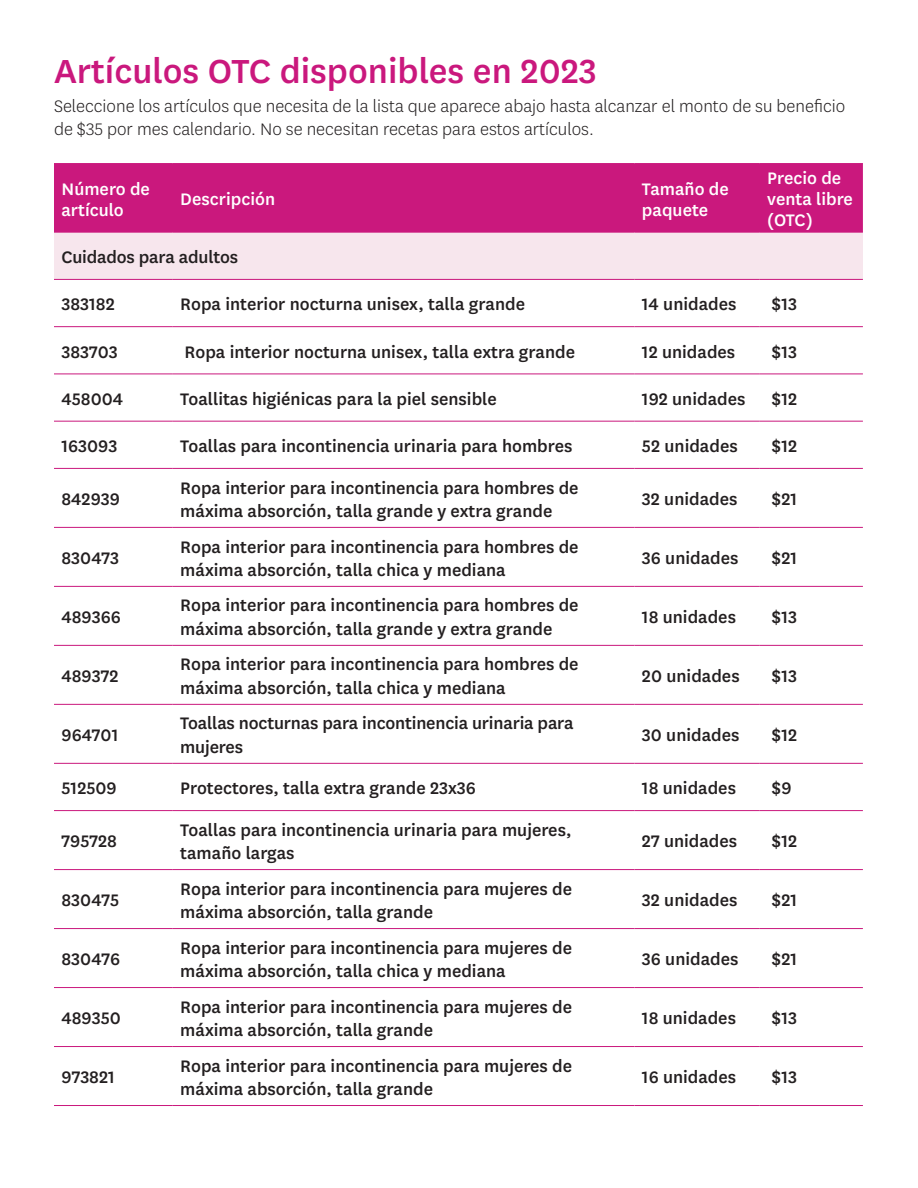
<style>
.page{position:relative;width:918px;height:1188px;background:#fff}
.page>*{position:absolute;margin:0;border:0;box-sizing:border-box;transform-origin:0 0}
.t1{font:500 39px "Centene Sans";color:#ca187d}
.t2{font:500 19.5px/23.4px "Centene Sans";color:#231f20}
.t3{font:300 19.5px/23.4px "Centene Sans";color:#231f20}
.t4{font:500 19.5px/21px "Centene Sans";color:#fff}
</style>
<div class="page">
<div style="left:54px;top:164px;width:809px;height:68px;background:#ca187d"></div>
<div style="left:54px;top:232px;width:809px;height:47px;background:#f7e6ed"></div>
<hr style="left:54px;top:279px;width:119px;height:1px;background:#ca187d">
<hr style="left:173px;top:279px;width:461px;height:1px;background:#ca187d">
<hr style="left:634px;top:279px;width:126px;height:1px;background:#ca187d">
<hr style="left:760px;top:279px;width:103px;height:1px;background:#ca187d">
<hr style="left:54px;top:326px;width:119px;height:1px;background:#ca187d">
<hr style="left:173px;top:326px;width:461px;height:1px;background:#ca187d">
<hr style="left:634px;top:326px;width:126px;height:1px;background:#ca187d">
<hr style="left:760px;top:326px;width:103px;height:1px;background:#ca187d">
<hr style="left:54px;top:374px;width:119px;height:1px;background:#ca187d">
<hr style="left:173px;top:374px;width:461px;height:1px;background:#ca187d">
<hr style="left:634px;top:374px;width:126px;height:1px;background:#ca187d">
<hr style="left:760px;top:374px;width:103px;height:1px;background:#ca187d">
<hr style="left:54px;top:421px;width:119px;height:1px;background:#ca187d">
<hr style="left:173px;top:421px;width:461px;height:1px;background:#ca187d">
<hr style="left:634px;top:421px;width:126px;height:1px;background:#ca187d">
<hr style="left:760px;top:421px;width:103px;height:1px;background:#ca187d">
<hr style="left:54px;top:468px;width:119px;height:1px;background:#ca187d">
<hr style="left:173px;top:468px;width:461px;height:1px;background:#ca187d">
<hr style="left:634px;top:468px;width:126px;height:1px;background:#ca187d">
<hr style="left:760px;top:468px;width:103px;height:1px;background:#ca187d">
<hr style="left:54px;top:527px;width:119px;height:1px;background:#ca187d">
<hr style="left:173px;top:527px;width:461px;height:1px;background:#ca187d">
<hr style="left:634px;top:527px;width:126px;height:1px;background:#ca187d">
<hr style="left:760px;top:527px;width:103px;height:1px;background:#ca187d">
<hr style="left:54px;top:586px;width:119px;height:1px;background:#ca187d">
<hr style="left:173px;top:586px;width:461px;height:1px;background:#ca187d">
<hr style="left:634px;top:586px;width:126px;height:1px;background:#ca187d">
<hr style="left:760px;top:586px;width:103px;height:1px;background:#ca187d">
<hr style="left:54px;top:645px;width:119px;height:1px;background:#ca187d">
<hr style="left:173px;top:645px;width:461px;height:1px;background:#ca187d">
<hr style="left:634px;top:645px;width:126px;height:1px;background:#ca187d">
<hr style="left:760px;top:645px;width:103px;height:1px;background:#ca187d">
<hr style="left:54px;top:704px;width:119px;height:1px;background:#ca187d">
<hr style="left:173px;top:704px;width:461px;height:1px;background:#ca187d">
<hr style="left:634px;top:704px;width:126px;height:1px;background:#ca187d">
<hr style="left:760px;top:704px;width:103px;height:1px;background:#ca187d">
<hr style="left:54px;top:763px;width:119px;height:1px;background:#ca187d">
<hr style="left:173px;top:763px;width:461px;height:1px;background:#ca187d">
<hr style="left:634px;top:763px;width:126px;height:1px;background:#ca187d">
<hr style="left:760px;top:763px;width:103px;height:1px;background:#ca187d">
<hr style="left:54px;top:810px;width:119px;height:1px;background:#ca187d">
<hr style="left:173px;top:810px;width:461px;height:1px;background:#ca187d">
<hr style="left:634px;top:810px;width:126px;height:1px;background:#ca187d">
<hr style="left:760px;top:810px;width:103px;height:1px;background:#ca187d">
<hr style="left:54px;top:869px;width:119px;height:1px;background:#ca187d">
<hr style="left:173px;top:869px;width:461px;height:1px;background:#ca187d">
<hr style="left:634px;top:869px;width:126px;height:1px;background:#ca187d">
<hr style="left:760px;top:869px;width:103px;height:1px;background:#ca187d">
<hr style="left:54px;top:928px;width:119px;height:1px;background:#ca187d">
<hr style="left:173px;top:928px;width:461px;height:1px;background:#ca187d">
<hr style="left:634px;top:928px;width:126px;height:1px;background:#ca187d">
<hr style="left:760px;top:928px;width:103px;height:1px;background:#ca187d">
<hr style="left:54px;top:987px;width:119px;height:1px;background:#ca187d">
<hr style="left:173px;top:987px;width:461px;height:1px;background:#ca187d">
<hr style="left:634px;top:987px;width:126px;height:1px;background:#ca187d">
<hr style="left:760px;top:987px;width:103px;height:1px;background:#ca187d">
<hr style="left:54px;top:1046px;width:119px;height:1px;background:#ca187d">
<hr style="left:173px;top:1046px;width:461px;height:1px;background:#ca187d">
<hr style="left:634px;top:1046px;width:126px;height:1px;background:#ca187d">
<hr style="left:760px;top:1046px;width:103px;height:1px;background:#ca187d">
<hr style="left:54px;top:1105px;width:119px;height:1px;background:#ca187d">
<hr style="left:173px;top:1105px;width:461px;height:1px;background:#ca187d">
<hr style="left:634px;top:1105px;width:126px;height:1px;background:#ca187d">
<hr style="left:760px;top:1105px;width:103px;height:1px;background:#ca187d">
<hr style="left:54px;top:163px;width:119px;height:1px;background:#ca187d">
<hr style="left:173px;top:163px;width:461px;height:1px;background:#ca187d">
<hr style="left:634px;top:163px;width:126px;height:1px;background:#ca187d">
<hr style="left:760px;top:163px;width:103px;height:1px;background:#ca187d">
<hr style="left:54px;top:232px;width:119px;height:1px;background:#ca187d">
<hr style="left:173px;top:232px;width:461px;height:1px;background:#ca187d">
<hr style="left:634px;top:232px;width:126px;height:1px;background:#ca187d">
<hr style="left:760px;top:232px;width:103px;height:1px;background:#ca187d">
<h2 class="t1" style="left:54px;top:45px;width:544px">Artículos OTC disponibles en 2023</h2>
<p class="t3" style="left:54px;top:93px;width:793px">Seleccione los artículos que necesita de la lista que aparece abajo hasta alcanzar el monto de su beneficio de $35 por mes calendario. No se necesitan recetas para estos artículos.</p>
<p class="t4" style="left:61px;top:177px;width:90px">Número de artículo</p>
<p class="t4" style="left:180px;top:188px;width:96px">Descripción</p>
<p class="t4" style="left:642px;top:177px;width:88px">Tamaño de paquete</p>
<p class="t4" style="left:767px;top:167px;width:87px">Precio de venta libre (OTC)</p>
<p class="t2" style="left:61px;top:244px;width:178px">Cuidados para adultos</p>
<p class="t2" style="left:61px;top:292px;width:55px">383182</p>
<p class="t2" style="left:180px;top:292px;width:346px">Ropa interior nocturna unisex, talla grande</p>
<p class="t2" style="left:642px;top:292px;width:96px">14 unidades</p>
<p class="t2" style="left:772px;top:292px;width:27px">$13</p>
<p class="t2" style="left:61px;top:339px;width:58px">383703</p>
<p class="t2" style="left:185px;top:339px;width:392px">Ropa interior nocturna unisex, talla extra grande</p>
<p class="t2" style="left:642px;top:339px;width:95px">12 unidades</p>
<p class="t2" style="left:772px;top:339px;width:27px">$13</p>
<p class="t2" style="left:61px;top:386px;width:63px">458004</p>
<p class="t2" style="left:180px;top:386px;width:318px">Toallitas higiénicas para la piel sensible</p>
<p class="t2" style="left:642px;top:386px;width:105px">192 unidades</p>
<p class="t2" style="left:772px;top:386px;width:27px">$12</p>
<p class="t2" style="left:61px;top:433px;width:57px">163093</p>
<p class="t2" style="left:180px;top:433px;width:394px">Toallas para incontinencia urinaria para hombres</p>
<p class="t2" style="left:642px;top:433px;width:97px">52 unidades</p>
<p class="t2" style="left:772px;top:433px;width:27px">$12</p>
<p class="t2" style="left:61px;top:486px;width:60px">842939</p>
<p class="t2" style="left:180px;top:475px;width:400px">Ropa interior para incontinencia para hombres de máxima absorción, talla grande y extra grande</p>
<p class="t2" style="left:642px;top:486px;width:97px">32 unidades</p>
<p class="t2" style="left:772px;top:486px;width:27px">$21</p>
<p class="t2" style="left:62px;top:545px;width:59px">830473</p>
<p class="t2" style="left:62px;top:604px;width:61px">489366</p>
<p class="t2" style="left:62px;top:663px;width:59px">489372</p>
<p class="t2" style="left:62px;top:722px;width:58px">964701</p>
<p class="t2" style="left:180px;top:534px;width:400px">Ropa interior para incontinencia para hombres de máxima absorción, talla chica y mediana</p>
<p class="t2" style="left:642px;top:545px;width:98px">36 unidades</p>
<p class="t2" style="left:772px;top:545px;width:27px">$21</p>
<p class="t2" style="left:180px;top:593px;width:400px">Ropa interior para incontinencia para hombres de máxima absorción, talla grande y extra grande</p>
<p class="t2" style="left:642px;top:604px;width:96px">18 unidades</p>
<p class="t2" style="left:772px;top:604px;width:27px">$13</p>
<p class="t2" style="left:180px;top:652px;width:400px">Ropa interior para incontinencia para hombres de máxima absorción, talla chica y mediana</p>
<p class="t2" style="left:642px;top:663px;width:99px">20 unidades</p>
<p class="t2" style="left:772px;top:663px;width:27px">$13</p>
<p class="t2" style="left:180px;top:711px;width:395px">Toallas nocturnas para incontinencia urinaria para mujeres</p>
<p class="t2" style="left:642px;top:722px;width:99px">30 unidades</p>
<p class="t2" style="left:772px;top:722px;width:27px">$12</p>
<p class="t2" style="left:62px;top:775px;width:57px">512509</p>
<p class="t2" style="left:180px;top:775px;width:297px">Protectores, talla extra grande 23x36</p>
<p class="t2" style="left:642px;top:775px;width:96px">18 unidades</p>
<p class="t2" style="left:772px;top:775px;width:21px">$9</p>
<p class="t2" style="left:62px;top:829px;width:57px">795728</p>
<p class="t2" style="left:180px;top:817px;width:393px">Toallas para incontinencia urinaria para mujeres, tamaño largas</p>
<p class="t2" style="left:642px;top:829px;width:97px">27 unidades</p>
<p class="t2" style="left:772px;top:829px;width:27px">$12</p>
<p class="t2" style="left:62px;top:888px;width:59px">830475</p>
<p class="t2" style="left:62px;top:947px;width:60px">830476</p>
<p class="t2" style="left:62px;top:1006px;width:61px">489350</p>
<p class="t2" style="left:62px;top:1065px;width:55px">973821</p>
<p class="t2" style="left:180px;top:876px;width:393px">Ropa interior para incontinencia para mujeres de máxima absorción, talla grande</p>
<p class="t2" style="left:642px;top:888px;width:97px">32 unidades</p>
<p class="t2" style="left:772px;top:888px;width:27px">$21</p>
<p class="t2" style="left:180px;top:935px;width:393px">Ropa interior para incontinencia para mujeres de máxima absorción, talla chica y mediana</p>
<p class="t2" style="left:642px;top:947px;width:98px">36 unidades</p>
<p class="t2" style="left:772px;top:947px;width:27px">$21</p>
<p class="t2" style="left:180px;top:994px;width:393px">Ropa interior para incontinencia para mujeres de máxima absorción, talla grande</p>
<p class="t2" style="left:642px;top:1006px;width:96px">18 unidades</p>
<p class="t2" style="left:772px;top:1006px;width:27px">$13</p>
<p class="t2" style="left:180px;top:1053px;width:393px">Ropa interior para incontinencia para mujeres de máxima absorción, talla grande</p>
<p class="t2" style="left:642px;top:1065px;width:96px">16 unidades</p>
<p class="t2" style="left:772px;top:1065px;width:27px">$13</p>
</div>
